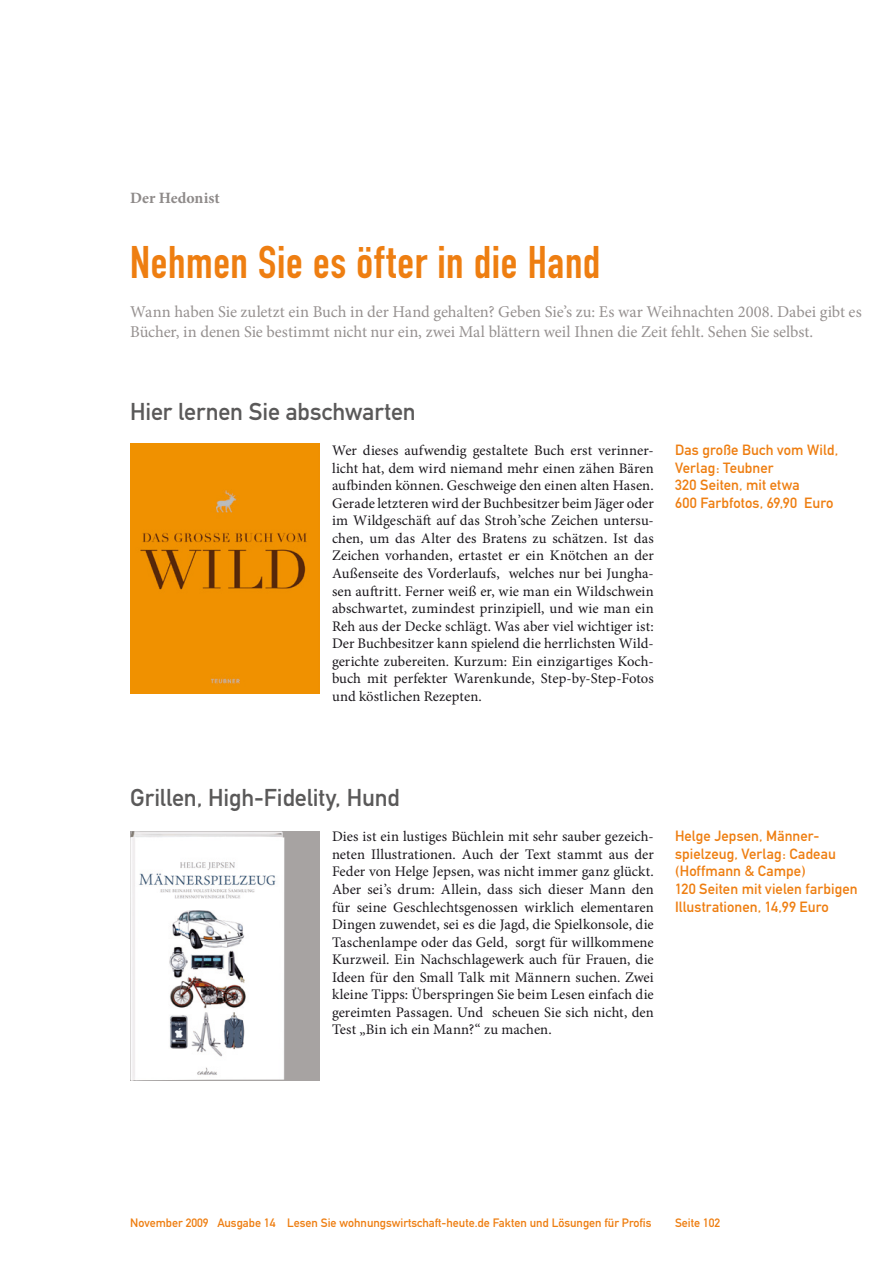
<style>
.page{position:relative;width:893px;height:1263px;background:#fff}
.page>*{position:absolute;margin:0;border:0;box-sizing:border-box;transform-origin:0 0}
.Überschrift_Groß{font:45px "DIN Engschrift";letter-spacing:.015em;color:#ee7e11}
.Überschrift_Grau{font:24px "DIN Mittelschrift";letter-spacing:-.005em;color:#5a5959}
.Anlesetext{font:16.5px/19.8px "Minion Pro";letter-spacing:-.005em;color:#969190}
.Kategorie{font:700 15.75px "Minion Pro";color:#8e8a89}
.Fließtext_erste_Zeil{font:14.7px/17.5px "Minion Pro";letter-spacing:.005em;color:#1a171c;text-align:justify}
.Bildunterschrift{font:14.7px/17.5px "DIN Mittelschrift";letter-spacing:.005em;color:#ee7e11}
.t1{font:12px "DIN Mittelschrift";color:#ee7e11}
</style>
<div class="page">
<div style="left:130px;top:444px;width:189px;height:249px;background:#f09100"></div>
<div style="left:130px;top:831px;width:189px;height:250px;background:#a7a3a2"></div>
<img style="left:130px;top:831px;width:155px;height:250px">
<p class="Kategorie" style="left:130px;top:187px;width:91px">Der Hedonist</p>
<p class="Überschrift_Groß" style="left:130px;top:236px;width:472px">Nehmen Sie es öfter in die Hand</p>
<p class="Anlesetext" style="left:130px;top:302px;width:733px">Wann haben Sie zuletzt ein Buch in der Hand gehalten? Geben Sie’s zu: Es war Weihnachten 2008. Dabei gibt es<br>Bücher, in denen Sie bestimmt nicht nur ein, zwei Mal blättern weil Ihnen die Zeit fehlt. Sehen Sie selbst.</p>
<p class="Überschrift_Grau" style="left:130px;top:397px;width:287px">Hier lernen Sie abschwarten</p>
<p class="Fließtext_erste_Zeil" style="left:332px;top:442px;width:323px">Wer dieses aufwendig gestaltete Buch erst verinner&shy;licht hat, dem wird niemand mehr einen zähen Bären aufbinden können. Geschweige den einen alten Hasen.<br>Gerade letzteren wird der Buchbesitzer beim Jäger oder im Wildgeschäft auf das Stroh’sche Zeichen untersu&shy;chen, um das Alter des Bratens zu schätzen. Ist das Zeichen vorhanden, ertastet er ein Knötchen an der Außenseite des Vorderlaufs, welches nur bei Jungha&shy;sen auftritt. Ferner weiß er, wie man ein Wildschwein abschwartet, zumindest prinzipiell, und wie man ein Reh aus der Decke schlägt. Was aber viel wichtiger ist:<br>Der Buchbesitzer kann spielend die herrlichsten Wild&shy;gerichte zubereiten. Kurzum: Ein einzigartiges Koch&shy;buch mit perfekter Warenkunde, Step-by-Step-Fotos und köstlichen Rezepten.</p>
<p class="Bildunterschrift" style="left:675px;top:441px;width:165px">Das große Buch vom Wild,<br>Verlag: Teubner</p>
<p class="Bildunterschrift" style="left:675px;top:476px;width:160px">320 Seiten, mit etwa<br>600 Farbfotos, 69,90 Euro</p>
<p class="Überschrift_Grau" style="left:130px;top:784px;width:271px">Grillen, High-Fidelity, Hund</p>
<p class="Fließtext_erste_Zeil" style="left:332px;top:828px;width:323px">Dies ist ein lustiges Büchlein mit sehr sauber gezeich&shy;neten Illustrationen. Auch der Text stammt aus der Feder von Helge Jepsen, was nicht immer ganz glückt.<br>Aber sei’s drum: Allein, dass sich dieser Mann den für seine Geschlechtsgenossen wirklich elementaren Dingen zuwendet, sei es die Jagd, die Spielkonsole, die Taschenlampe oder das Geld, sorgt für willkommene Kurzweil. Ein Nachschlagewerk auch für Frauen, die Ideen für den Small Talk mit Männern suchen. Zwei kleine Tipps: Überspringen Sie beim Lesen einfach die gereimten Passagen. Und scheuen Sie sich nicht, den Test „Bin ich ein Mann?“ zu machen.</p>
<p class="Bildunterschrift" style="left:675px;top:827px;width:162px">Helge Jepsen, Männer&shy;spielzeug, Verlag: Cadeau (Hoffmann &amp; Campe)</p>
<p class="Bildunterschrift" style="left:675px;top:880px;width:184px">120 Seiten mit vielen farbigen<br>Illustrationen, 14,99 Euro</p>
<p class="t1" style="left:130px;top:1216px;width:523px">November 2009 Ausgabe 14 Lesen Sie wohnungswirtschaft-heute.de Fakten und Lösungen für Profis</p>
<p class="t1" style="left:675px;top:1216px;width:47px">Seite 102</p>
</div>
